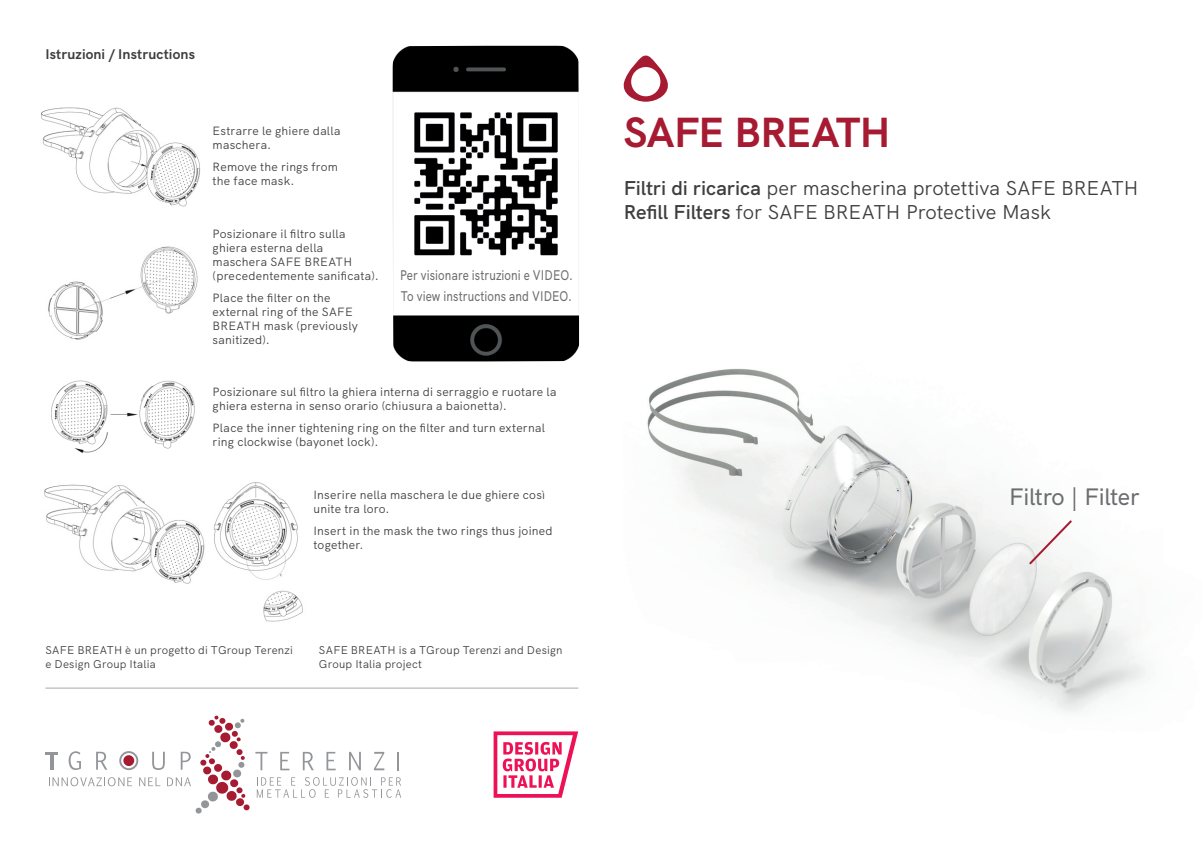
<style>
.page{position:relative;width:1202px;height:851px;background:#fff}
.page>*{position:absolute;margin:0;border:0;box-sizing:border-box;transform-origin:0 0}
.Red_Titles{font:700 42px "HK Grotesk";letter-spacing:-.01em;color:#a61a32}
.Red_subtitles{font:500 23.8px "HK Grotesk";letter-spacing:-.015em;color:#6c6d70}
.Red_subtitles-2{font:20px "HK Grotesk";color:#3e3e3f}
.Red_subtitles-3{font:500 14px "HK Grotesk";letter-spacing:.01em;color:#6c6d70;scale:.83 1}
.Text{font:700 14px "HK Grotesk";letter-spacing:.01em;color:#3e3e3f}
.Text-2{font:12px/14px "HK Grotesk";letter-spacing:.02em;color:#3e3e3f}
.Text-3{font:11.2px/14px "HK Grotesk";letter-spacing:.02em;color:#3e3e3f}
.s1{font-weight:600}
</style>
<div class="page">
<img style="left:647px;top:369px;width:499px;height:343px">
<svg style="left:1027px;top:518px;width:47px;height:48px"></svg>
<svg style="left:257px;top:777px;width:144px;height:20px"></svg>
<svg style="left:255px;top:751px;width:12px;height:19px"></svg>
<svg style="left:280px;top:751px;width:9px;height:19px"></svg>
<svg style="left:303px;top:751px;width:11px;height:19px"></svg>
<svg style="left:326px;top:751px;width:10px;height:19px"></svg>
<svg style="left:349px;top:751px;width:12px;height:19px"></svg>
<svg style="left:374px;top:751px;width:10px;height:19px"></svg>
<svg style="left:397px;top:752px;width:2px;height:18px"></svg>
<svg style="left:69px;top:751px;width:12px;height:18px"></svg>
<svg style="left:96px;top:751px;width:11px;height:18px"></svg>
<svg style="left:152px;top:751px;width:13px;height:18px"></svg>
<svg style="left:181px;top:751px;width:10px;height:18px"></svg>
<hr style="left:50px;top:753px;width:3px;height:16px;background:#939598">
<svg style="left:45px;top:752px;width:13px;height:2px"></svg>
<svg style="left:119px;top:751px;width:19px;height:19px"></svg>
<div style="left:123px;top:755px;width:11px;height:11px;background:#a61a32;border-radius:50%"></div>
<svg style="left:49px;top:777px;width:83px;height:9px"></svg>
<svg style="left:139px;top:777px;width:21px;height:9px"></svg>
<svg style="left:167px;top:777px;width:24px;height:9px"></svg>
<div style="left:195px;top:807px;width:7px;height:6px;background:#939598;border-radius:2px"></div>
<svg style="left:200px;top:715px;width:46px;height:93px"></svg>
<svg style="left:234px;top:721px;width:7px;height:7px"></svg>
<div style="left:243px;top:804px;width:7px;height:6px;background:#a61a32;border-radius:2px"></div>
<hr style="left:45px;top:687px;width:533px;height:1px;background:#a8a9ad">
<svg style="left:494px;top:731px;width:84px;height:66px"></svg>
<svg style="left:624px;top:56px;width:44px;height:46px"></svg>
<img style="left:41px;top:107px;width:160px;height:100px">
<img style="left:48px;top:246px;width:150px;height:94px">
<img style="left:51px;top:380px;width:144px;height:73px">
<img style="left:44px;top:482px;width:259px;height:140px">
<img style="left:393px;top:46px;width:186px;height:315px">
<p class="Text" style="left:45px;top:44px;width:151px">Istruzioni / Instructions</p>
<p class="Text-2" style="left:213px;top:123px;width:129px">Estrarre le ghiere dalla maschera.</p>
<p class="Text-2" style="left:213px;top:159px;width:127px">Remove the rings from the face mask.</p>
<p class="Text-2" style="left:213px;top:225px;width:168px">Posizionare il filtro sulla ghiera esterna della maschera SAFE BREATH (precedentemente sanificata).</p>
<p class="Text-2" style="left:213px;top:290px;width:147px">Place the filter on the external ring of the SAFE<br>BREATH mask (previously sanitized).</p>
<p class="Red_subtitles-3" style="left:400px;top:264px;width:210px">Per visionare istruzioni e VIDEO.</p>
<p class="Red_subtitles-3" style="left:401px;top:285px;width:208px">To view instructions and VIDEO.</p>
<p class="Text-2" style="left:213px;top:384px;width:346px">Posizionare sul filtro la ghiera interna di serraggio e ruotare la ghiera esterna in senso orario (chiusura a baionetta).</p>
<p class="Text-2" style="left:213px;top:420px;width:334px">Place the inner tightening ring on the filter and turn external ring clockwise (bayonet lock).</p>
<p class="Text-2" style="left:314px;top:486px;width:233px">Inserire nella maschera le due ghiere così unite tra loro.</p>
<p class="Text-2" style="left:314px;top:522px;width:241px">Insert in the mask the two rings thus joined together.</p>
<p class="Text-3" style="left:45px;top:641px;width:249px">SAFE BREATH è un progetto di TGroup Terenzi e Design Group Italia</p>
<p class="Text-3" style="left:319px;top:641px;width:245px">SAFE BREATH is a TGroup Terenzi and Design<br>Group Italia project</p>
<p class="Red_Titles" style="left:624px;top:100px;width:268px">SAFE BREATH</p>
<p class="Red_subtitles-2" style="left:624px;top:172px;width:516px"><span class="s1">Filtri di ricarica</span> per mascherina protettiva SAFE BREATH</p>
<p class="Red_subtitles-2" style="left:624px;top:196px;width:429px"><span class="s1">Refill Filters</span> for SAFE BREATH Protective Mask</p>
<p class="Red_subtitles" style="left:1009px;top:477px;width:132px">Filtro | Filter</p>
</div>
